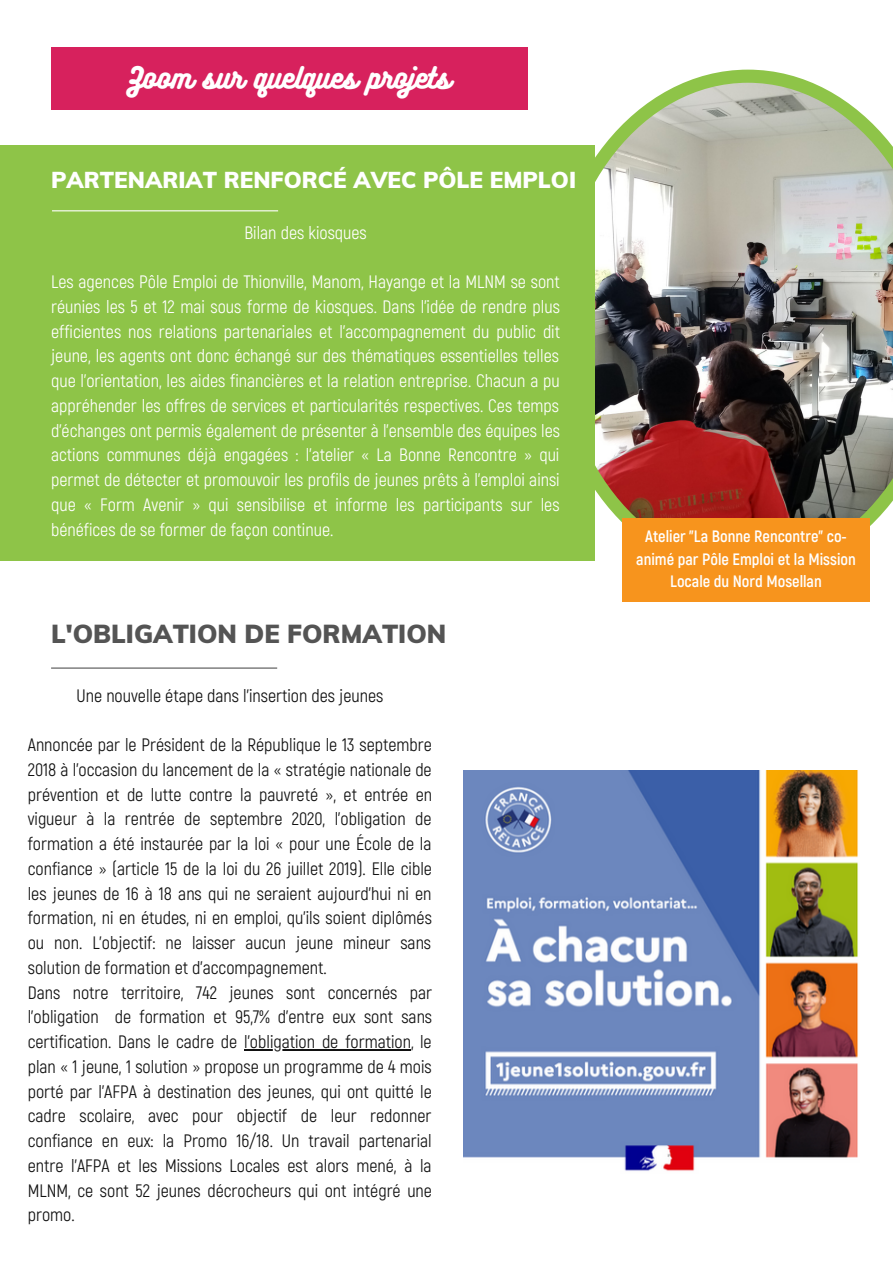
<style>
.page{position:relative;width:893px;height:1264px;background:#fff}
.page>*{position:absolute;margin:0;border:0;box-sizing:border-box;transform-origin:0 0}
.t1{font:27px "Bukhari Script";color:#fff}
.t2{font:900 25.5px "Muli";color:#545454}
.t3{font:900 22.5px "Muli";color:#fff}
.t4{font:18px/24.8px "Akrobat";color:#111;text-align:justify}
.t5{font:18px/24.8px "Akrobat";color:#fff;text-align:justify}
.t6{font:700 16.5px/22.5px "Akrobat";color:#fff;text-align:center}
</style>
<div class="page">
<div style="left:51px;top:47px;width:476px;height:63px;background:#d7215d"></div>
<img style="left:545px;top:70px;width:347px;height:508px">
<div style="left:0;top:145px;width:594px;height:415px;background:#8ec448"></div>
<img style="left:463px;top:771px;width:395px;height:400px">
<hr style="left:244px;top:1049px;width:167px;height:1px;background:#111">
<div style="left:622px;top:518px;width:247px;height:84px;background:#f7941d"></div>
<hr style="left:52px;top:210px;width:226px;height:1px;background:#fff">
<hr style="left:51px;top:667px;width:226px;height:1px;background:#545454">
<p class="t1" style="left:128px;top:61px;width:323px">Zoom sur quelques projets</p>
<p class="t3" style="left:51px;top:165px;width:526px">PARTENARIAT RENFORCÉ AVEC PÔLE EMPLOI</p>
<p class="t5" style="left:244px;top:221px;width:124px">Bilan des kiosques</p>
<p class="t5" style="left:51px;top:270px;width:510px">Les agences Pôle Emploi de Thionville, Manom, Hayange et la MLNM se sont réunies les 5 et 12 mai sous forme de kiosques. Dans l’idée de rendre plus efficientes nos relations partenariales et l’accompagnement du public dit jeune, les agents ont donc échangé sur des thématiques essentielles telles que l’orientation, les aides financières et la relation entreprise. Chacun a pu appréhender les offres de services et particularités respectives. Ces temps d’échanges ont permis également de présenter à l’ensemble des équipes les actions communes déjà engagées : l’atelier « La Bonne Rencontre » qui permet de détecter et promouvoir les profils de jeunes prêts à l’emploi ainsi que « Form Avenir » qui sensibilise et informe les participants sur les bénéfices de se former de façon continue.</p>
<p class="t2" style="left:51px;top:617px;width:397px">L'OBLIGATION DE FORMATION</p>
<p class="t4" style="left:77px;top:683px;width:308px">Une nouvelle étape dans l'insertion des jeunes</p>
<p class="t4" style="left:28px;top:733px;width:406px">Annoncée par le Président de la République le 13 septembre 2018 à l’occasion du lancement de la « stratégie nationale de prévention et de lutte contre la pauvreté », et entrée en vigueur à la rentrée de septembre 2020, l’obligation de formation a été instaurée par la loi « pour une École de la confiance » (article 15 de la loi du 26 juillet 2019). Elle cible les jeunes de 16 à 18 ans qui ne seraient aujourd’hui ni en formation, ni en études, ni en emploi, qu’ils soient diplômés ou non. L'objectif: ne laisser aucun jeune mineur sans solution de formation et d’accompagnement.</p>
<p class="t4" style="left:28px;top:980px;width:406px">Dans notre territoire, 742 jeunes sont concernés par l'obligation de formation et 95,7% d'entre eux sont sans certification. Dans le cadre de l’obligation de formation, le plan « 1 jeune, 1 solution » propose un programme de 4 mois porté par l’AFPA à destination des jeunes, qui ont quitté le cadre scolaire, avec pour objectif de leur redonner confiance en eux: la Promo 16/18. Un travail partenarial entre l'AFPA et les Missions Locales est alors mené, à la MLNM, ce sont 52 jeunes décrocheurs qui ont intégré une promo.</p>
<p class="t6" style="left:636px;top:526px;width:221px">Atelier "La Bonne Rencontre" co&shy;animé par Pôle Emploi et la Mission<br>Locale du Nord Mosellan</p>
</div>
